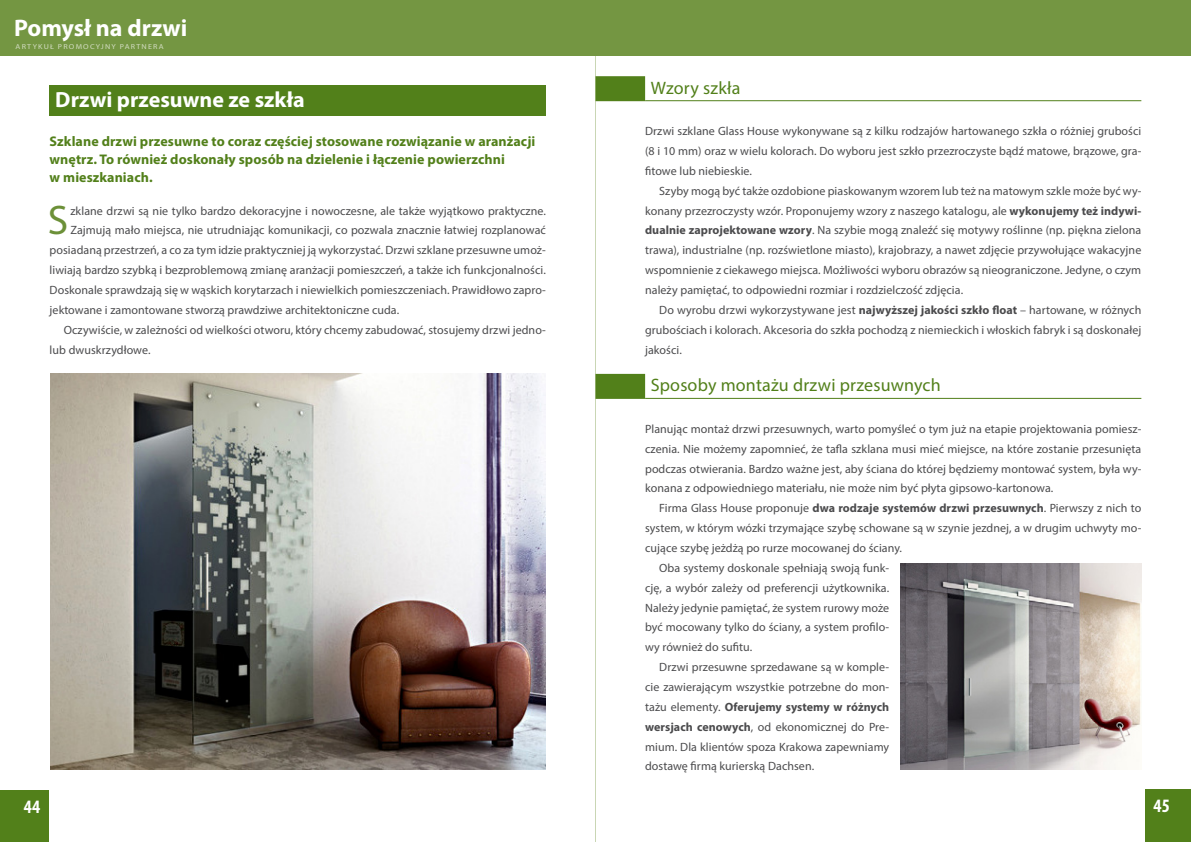
<style>
.page{position:relative;width:1191px;height:842px;background:#fff}
.page>*{position:absolute;margin:0;border:0;box-sizing:border-box;transform-origin:0 0}
.t1{font:41.4px "Myriad Pro";color:#6c9038}
.t2{font:700 24px "Myriad Pro";color:#fff}
.t3{font:700 22px "Myriad Pro";color:#fff}
.t4{font:700 condensed 19px "Myriad Pro";color:#fff}
.t5{font:18px "Myriad Pro";letter-spacing:.01em;color:#52801a}
.t6{font:700 14px/18px "Myriad Pro";letter-spacing:.005em;color:#52801a}
.t7{font:12px/19.8px "Myriad Pro";letter-spacing:.005em;color:#4b4b4d;text-align:justify}
.t8{font:700 12px "Myriad Pro";letter-spacing:.005em;color:#4b4b4d}
.t9{font:7.2px "Myriad Pro";letter-spacing:.15em;color:#d2dcc1;scale:1.11 1}
.s1{font-weight:700}
.s2{font-weight:400}
</style>
<div class="page">
<hr style="left:595px;top:0;width:1px;height:842px;background:#c9d6b4">
<div style="left:0;top:790px;width:49px;height:52px;background:#52801a"></div>
<div style="left:1145px;top:790px;width:46px;height:52px;background:#52801a"></div>
<div style="left:595px;top:0;width:596px;height:56px;background:#749642"></div>
<div style="left:0;top:0;width:595px;height:56px;background:#749642"></div>
<div style="left:50px;top:85px;width:496px;height:31px;background:#52801a"></div>
<div style="left:595px;top:76px;width:50px;height:25px;background:#52801a"></div>
<hr style="left:645px;top:100px;width:496px;height:1px;background:#52801a">
<div style="left:595px;top:374px;width:50px;height:25px;background:#52801a"></div>
<hr style="left:645px;top:398px;width:496px;height:1px;background:#52801a">
<img style="left:900px;top:564px;width:241px;height:206px">
<img style="left:50px;top:374px;width:495px;height:396px">
<h2 class="t2" style="left:14px;top:12px;width:175px">Pomysł na drzwi</h2>
<p class="t9" style="left:16px;top:42px;width:135px">ARTYKUŁ PROMOCYJNY PARTNERA</p>
<h3 class="t3" style="left:55px;top:85px;width:251px">Drzwi przesuwne ze szkła</h3>
<p class="t6" style="left:50px;top:132px;width:487px">Szklane drzwi przesuwne to coraz częściej stosowane rozwiązanie w aranżacji wnętrz. To również doskonały sposób na dzielenie i łączenie powierzchni<br>w mieszkaniach.</p>
<h1 class="t1" style="left:48px;top:195px;width:22px">S</h1>
<p class="t7" style="left:70px;top:200px;width:477px">zklane drzwi są nie tylko bardzo dekoracyjne i nowoczesne, ale także wyjątkowo praktyczne.</p>
<p class="t7" style="left:70px;top:220px;width:477px">Zajmują mało miejsca, nie utrudniając komunikacji, co pozwala znacznie łatwiej rozplanować</p>
<p class="t7" style="left:50px;top:240px;width:498px">posiadaną przestrzeń, a co za tym idzie praktyczniej ją wykorzystać. Drzwi szklane przesuwne umoż-</p>
<p class="t7" style="left:50px;top:260px;width:498px">liwiają bardzo szybką i bezproblemową zmianę aranżacji pomieszczeń, a także ich funkcjonalności.</p>
<p class="t7" style="left:50px;top:280px;width:498px">Doskonale sprawdzają się w wąskich korytarzach i niewielkich pomieszczeniach. Prawidłowo zapro-</p>
<p class="t7" style="left:50px;top:300px;width:351px">jektowane i zamontowane stworzą prawdziwe architektoniczne cuda.</p>
<p class="t7" style="left:64px;top:320px;width:483px">Oczywiście, w zależności od wielkości otworu, który chcemy zabudować, stosujemy drzwi jedno-</p>
<p class="t7" style="left:50px;top:339px;width:102px">lub dwuskrzydłowe.</p>
<h3 class="t5" style="left:651px;top:76px;width:91px">Wzory szkła</h3>
<p class="t7" style="left:645px;top:121px;width:498px">Drzwi szklane Glass House wykonywane są z kilku rodzajów hartowanego szkła o różniej grubości (8 i 10 mm) oraz w wielu kolorach. Do wyboru jest szkło przezroczyste bądź matowe, brązowe, gra&shy;fitowe lub niebieskie.</p>
<p class="t7" style="left:645px;top:181px;width:498px;text-indent:14px">Szyby mogą być także ozdobione piaskowanym wzorem lub też na matowym szkle może być wy&shy;konany przezroczysty wzór. Proponujemy wzory z naszego katalogu, ale <span class="s1">wykonujemy też indywi&shy;dualnie zaprojektowane wzory</span>. Na szybie mogą znaleźć się motywy roślinne (np. piękna zielona trawa), industrialne (np. rozświetlone miasto), krajobrazy, a nawet zdjęcie przywołujące wakacyjne wspomnienie z ciekawego miejsca. Możliwości wyboru obrazów są nieograniczone. Jedyne, o czym należy pamiętać, to odpowiedni rozmiar i rozdzielczość zdjęcia.</p>
<p class="t7" style="left:645px;top:300px;width:498px;text-indent:14px">Do wyrobu drzwi wykorzystywane jest <span class="s1">najwyższej jakości szkło float</span> – hartowane, w różnych grubościach i kolorach. Akcesoria do szkła pochodzą z niemieckich i włoskich fabryk i są doskonałej jakości.</p>
<h3 class="t5" style="left:651px;top:374px;width:291px">Sposoby montażu drzwi przesuwnych</h3>
<p class="t7" style="left:645px;top:419px;width:498px">Planując montaż drzwi przesuwnych, warto pomyśleć o tym już na etapie projektowania pomiesz&shy;czenia. Nie możemy zapomnieć, że tafla szklana musi mieć miejsce, na które zostanie przesunięta podczas otwierania. Bardzo ważne jest, aby ściana do której będziemy montować system, była wy&shy;konana z odpowiedniego materiału, nie może nim być płyta gipsowo-kartonowa.</p>
<p class="t7" style="left:659px;top:498px;width:483px">Firma Glass House proponuje <span class="s1">dwa rodzaje systemów drzwi przesuwnych</span>. Pierwszy z nich to</p>
<p class="t7" style="left:645px;top:518px;width:498px">system, w którym wózki trzymające szybę schowane są w szynie jezdnej, a w drugim uchwyty mo-</p>
<p class="t7" style="left:645px;top:538px;width:258px">cujące szybę jeżdżą po rurze mocowanej do ściany.</p>
<p class="t7" style="left:659px;top:558px;width:231px">Oba systemy doskonale spełniają swoją funk-</p>
<p class="t7" style="left:645px;top:578px;width:246px">cję, a wybór zależy od preferencji użytkownika.</p>
<p class="t7" style="left:645px;top:597px;width:245px">Należy jedynie pamiętać, że system rurowy może</p>
<p class="t7" style="left:645px;top:617px;width:246px">być mocowany tylko do ściany, a system profilo-</p>
<p class="t7" style="left:645px;top:637px;width:109px">wy również do sufitu.</p>
<p class="t7" style="left:659px;top:657px;width:231px">Drzwi przesuwne sprzedawane są w komple-</p>
<p class="t7" style="left:645px;top:677px;width:246px">cie zawierającym wszystkie potrzebne do mon-</p>
<p class="t8" style="left:645px;top:699px;width:246px"><span class="s2">tażu elementy.</span> Oferujemy systemy w różnych</p>
<p class="t7" style="left:645px;top:716px;width:246px"><span class="s1">wersjach cenowych</span>, od ekonomicznej do Pre-</p>
<p class="t7" style="left:645px;top:736px;width:246px">mium. Dla klientów spoza Krakowa zapewniamy</p>
<p class="t7" style="left:645px;top:756px;width:171px">dostawę firmą kurierską Dachsen.</p>
<h3 class="t4" style="left:24px;top:795px;width:18px">44</h3>
<h3 class="t4" style="left:1153px;top:794px;width:18px">45</h3>
</div>
